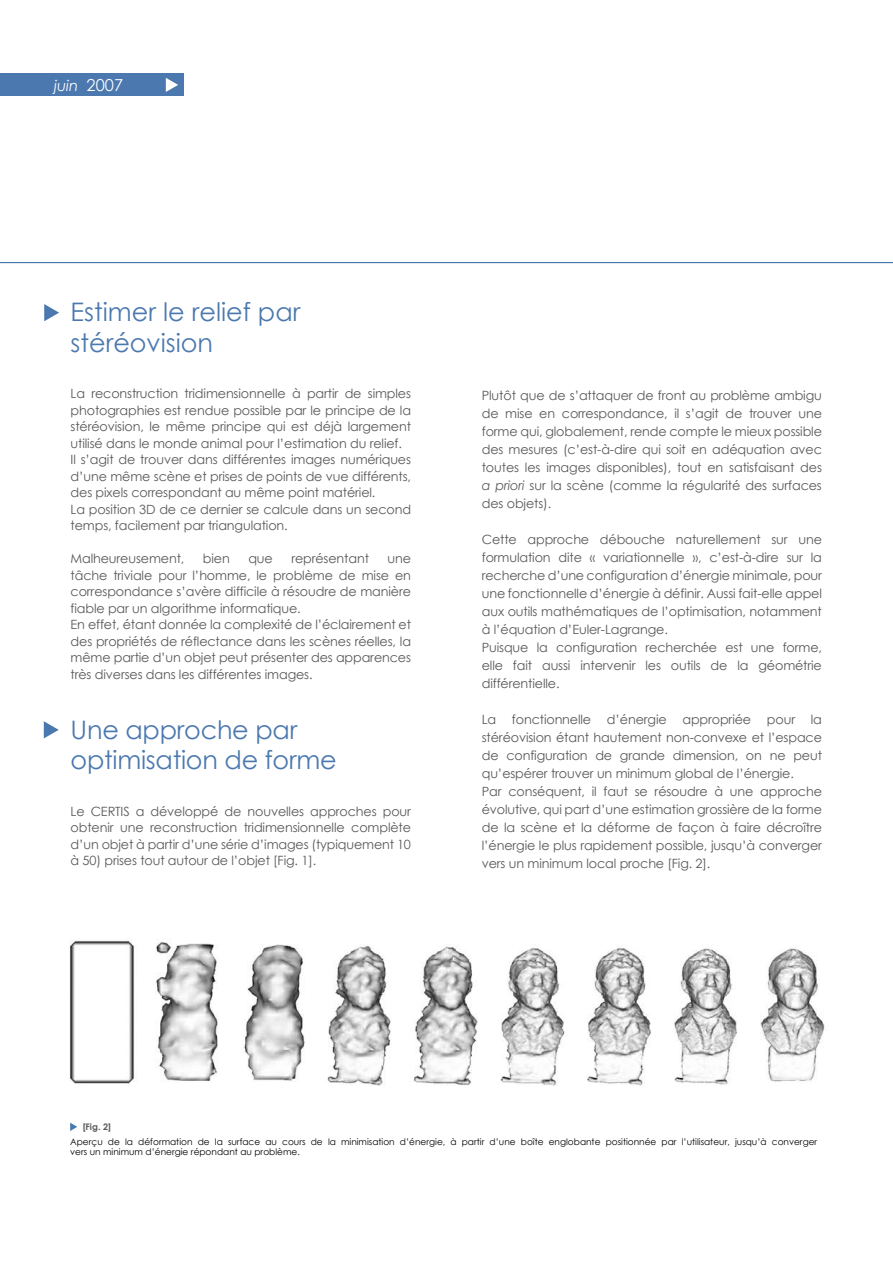
<style>
.page{position:relative;width:893px;height:1263px;background:#fff}
.page>*{position:absolute;margin:0;border:0;box-sizing:border-box;transform-origin:0 0}
.t1{font:25.5px/30.6px "Century Gothic";letter-spacing:-.01em;color:#4b78af}
.t2{font:italic 15px "Century Gothic";color:#fff}
.t3{font:12.75px/18px "Century Gothic";letter-spacing:-.01em;color:#58585a}
.t4{font:9px/10.8px "Century Gothic";color:#000}
.t5{font:700 9px "Century Gothic";color:#58585a}
.s1{font-style:normal;font-size:16.5px}
.s2{font-style:italic}
</style>
<div class="page">
<svg style="left:44px;top:304px;width:15px;height:17px"></svg>
<hr style="left:0;top:262px;width:893px;height:1px;background:#4271ab">
<div style="left:0;top:74px;width:184px;height:22px;background:#4b78af"></div>
<svg style="left:166px;top:78px;width:12px;height:14px"></svg>
<svg style="left:44px;top:721px;width:15px;height:17px"></svg>
<img style="left:69px;top:939px;width:756px;height:146px">
<svg style="left:70px;top:1123px;width:7px;height:8px"></svg>
<p class="t2" style="left:54px;top:75px;width:71px">juin <span class="s1">2007</span></p>
<h1 class="t1" style="left:71px;top:296px;width:231px">Estimer le relief par stéréovision</h1>
<p class="t3" style="left:71px;top:385px;width:342px;line-height:16.5px">La reconstruction tridimensionnelle à partir de simples photographies est rendue possible par le principe de la stéréovision, le même principe qui est déjà largement utilisé dans le monde animal pour l’estimation du relief.<br>Il s’agit de trouver dans différentes images numériques d’une même scène et prises de points de vue différents, des pixels correspondant au même point matériel.<br>La position 3D de ce dernier se calcule dans un second temps, facilement par triangulation.</p>
<p class="t3" style="left:71px;top:549px;width:115px">Malheureusement,</p>
<p class="t3" style="left:203px;top:549px;width:28px">bien</p>
<p class="t3" style="left:248px;top:549px;width:26px">que</p>
<p class="t3" style="left:291px;top:549px;width:79px">représentant</p>
<p class="t3" style="left:71px;top:550px;width:342px;line-height:16.5px;text-indent:317px">une tâche triviale pour l’homme, le problème de mise en correspondance s’avère difficile à résoudre de manière fiable par un algorithme informatique.<br>En effet, étant donnée la complexité de l’éclairement et des propriétés de réflectance dans les scènes réelles, la même partie d’un objet peut présenter des apparences très diverses dans les différentes images.</p>
<h1 class="t1" style="left:71px;top:714px;width:268px">Une approche par optimisation de forme</h1>
<p class="t3" style="left:71px;top:803px;width:342px;line-height:16.5px;text-align:justify">Le CERTIS a développé de nouvelles approches pour obtenir une reconstruction tridimensionnelle complète d’un objet à partir d’une série d’images (typiquement 10 à 50) prises tout autour de l’objet [Fig. 1].</p>
<p class="t3" style="left:482px;top:386px;width:342px;text-align:justify">Plutôt que de s’attaquer de front au problème ambigu de mise en correspondance, il s’agit de trouver une forme qui, globalement, rende compte le mieux possible des mesures (c’est-à-dire qui soit en adéquation avec toutes les images disponibles), tout en satisfaisant des <span class="s2">a priori</span> sur la scène (comme la régularité des surfaces des objets).</p>
<p class="t3" style="left:482px;top:530px;width:342px">Cette approche débouche naturellement sur une formulation dite « variationnelle », c’est-à-dire sur la recherche d’une configuration d’énergie minimale, pour une fonctionnelle d’énergie à définir. Aussi fait-elle appel aux outils mathématiques de l’optimisation, notamment à l’équation d’Euler-Lagrange.<br>Puisque la configuration recherchée est une forme, elle fait aussi intervenir les outils de la géométrie différentielle.</p>
<p class="t3" style="left:482px;top:710px;width:342px">La fonctionnelle d’énergie appropriée pour la stéréovision étant hautement non-convexe et l’espace de configuration de grande dimension, on ne peut qu’espérer trouver un minimum global de l’énergie.<br>Par conséquent, il faut se résoudre à une approche évolutive, qui part d’une estimation grossière de la forme de la scène et la déforme de façon à faire décroître l’énergie le plus rapidement possible, jusqu’à converger vers un minimum local proche [Fig. 2].</p>
<p class="t5" style="left:83px;top:1119px;width:30px">[Fig. 2]</p>
<p class="t4" style="left:70px;top:1136px;width:749px">Aperçu de la déformation de la surface au cours de la minimisation d’énergie, à partir d’une boîte englobante positionnée par l’utilisateur, jusqu’à converger vers un minimum d’énergie répondant au problème.</p>
</div>
